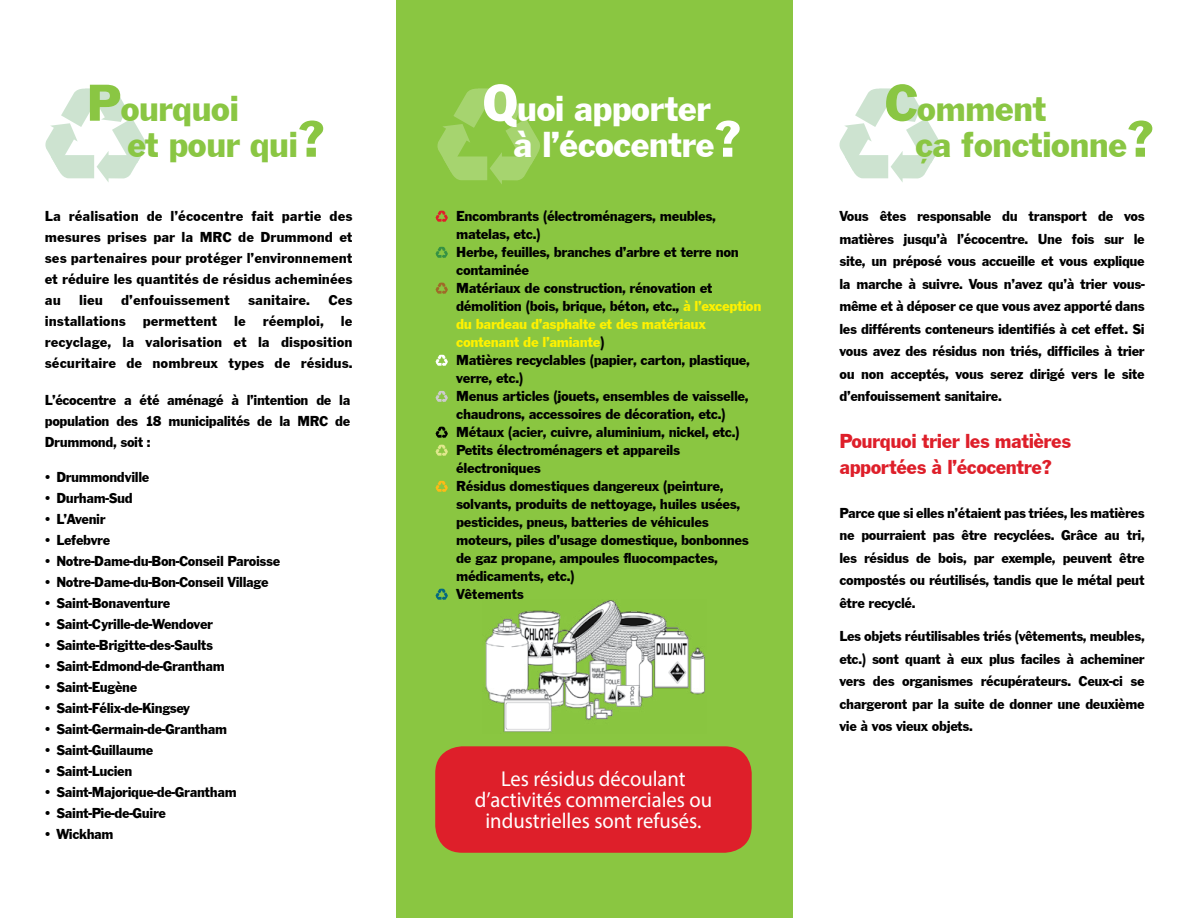
<style>
.page{position:relative;width:1188px;height:918px;background:#fff}
.page>*{position:absolute;margin:0;border:0;box-sizing:border-box;transform-origin:0 0}
.t1{font:37.5px/36px "Franklin Gothic";letter-spacing:-.025em;color:#8ac643}
.t2{font:37.5px/36px "Franklin Gothic";letter-spacing:-.025em;color:#fff}
.t3{font:21.6px/21px "Myriad Pro";color:#fff;text-align:center;scale:.96 1}
.t4{font:21px/26px "Franklin Gothic";letter-spacing:-.025em;color:#de1f2a}
.t5{font:15px/18px "Franklin Gothic";letter-spacing:-.025em;color:#000;text-align:justify}
.s1{font-size:54px}
.s2{color:#fff200}
</style>
<div class="page">
<svg style="left:45px;top:88px;width:101px;height:94px"></svg>
<div style="left:396px;top:0;width:396px;height:918px;background:#8ac641"></div>
<svg style="left:839px;top:88px;width:101px;height:94px"></svg>
<svg style="left:437px;top:88px;width:103px;height:96px"></svg>
<svg style="left:436px;top:481px;width:12px;height:11px"></svg>
<svg style="left:436px;top:427px;width:12px;height:11px"></svg>
<svg style="left:436px;top:283px;width:12px;height:11px"></svg>
<svg style="left:436px;top:355px;width:12px;height:11px"></svg>
<svg style="left:436px;top:247px;width:12px;height:11px"></svg>
<svg style="left:436px;top:589px;width:12px;height:11px"></svg>
<svg style="left:436px;top:391px;width:12px;height:11px"></svg>
<svg style="left:436px;top:211px;width:12px;height:11px"></svg>
<img style="left:485px;top:600px;width:220px;height:132px">
<div style="left:435px;top:746px;width:317px;height:107px;background:#de1f2a;border-radius:27px"></div>
<svg style="left:436px;top:445px;width:12px;height:11px"></svg>
<h1 class="t2" style="left:513px;top:90px;width:230px;text-indent:-31px"><span class="s1">Q</span>uoi apporter<br>à l’écocentre<span class="s1">?</span></h1>
<h1 class="t1" style="left:127px;top:90px;width:199px;text-indent:-41px"><span class="s1">P</span>ourquoi<br>et pour qui<span class="s1">?</span></h1>
<h1 class="t1" style="left:915px;top:90px;width:241px;text-indent:-31px"><span class="s1">C</span>omment<br>ça fonctionne<span class="s1">?</span></h1>
<p class="t5" style="left:45px;top:206px;width:309px;line-height:21px">La réalisation de l’écocentre fait partie des mesures prises par la MRC de Drummond et ses partenaires pour protéger l’environnement et réduire les quantités de résidus acheminées au lieu d’enfouissement sanitaire. Ces installations permettent le réemploi, le recyclage, la valorisation et la disposition sécuritaire de nombreux types de résidus.</p>
<p class="t5" style="left:45px;top:389px;width:307px;line-height:21px">L’écocentre a été aménagé à l’intention de la population des 18 municipalités de la MRC de Drummond, soit :</p>
<p class="t5" style="left:43px;top:468px;width:108px">• Drummondville</p>
<p class="t5" style="left:43px;top:489px;width:91px">• Durham-Sud</p>
<p class="t5" style="left:43px;top:510px;width:64px">• L’Avenir</p>
<p class="t5" style="left:43px;top:531px;width:69px">• Lefebvre</p>
<p class="t5" style="left:43px;top:552px;width:239px">• Notre-Dame-du-Bon-Conseil Paroisse</p>
<p class="t5" style="left:43px;top:573px;width:227px">• Notre-Dame-du-Bon-Conseil Village</p>
<p class="t5" style="left:43px;top:594px;width:129px">• Saint-Bonaventure</p>
<p class="t5" style="left:43px;top:615px;width:172px">• Saint-Cyrille-de-Wendover</p>
<p class="t5" style="left:43px;top:636px;width:172px">• Sainte-Brigitte-des-Saults</p>
<p class="t5" style="left:43px;top:657px;width:183px">• Saint-Edmond-de-Grantham</p>
<p class="t5" style="left:43px;top:678px;width:96px">• Saint-Eugène</p>
<p class="t5" style="left:43px;top:699px;width:149px">• Saint-Félix-de-Kingsey</p>
<p class="t5" style="left:43px;top:720px;width:186px">• Saint-Germain-de-Grantham</p>
<p class="t5" style="left:43px;top:741px;width:112px">• Saint-Guillaume</p>
<p class="t5" style="left:43px;top:762px;width:91px">• Saint-Lucien</p>
<p class="t5" style="left:43px;top:783px;width:195px">• Saint-Majorique-de-Grantham</p>
<p class="t5" style="left:43px;top:804px;width:125px">• Saint-Pie-de-Guire</p>
<p class="t5" style="left:43px;top:825px;width:72px">• Wickham</p>
<p class="t5" style="left:456px;top:207px;width:307px;text-align:left">Encombrants (électroménagers, meubles, matelas, etc.)<br>Herbe, feuilles, branches d’arbre et terre non contaminée<br>Matériaux de construction, rénovation et démolition (bois, brique, béton, etc., <span class="s2">à l’exception du bardeau d’asphalte et des matériaux contenant de l’amiante</span>)<br>Matières recyclables (papier, carton, plastique, verre, etc.)<br>Menus articles (jouets, ensembles de vaisselle, chaudrons, accessoires de décoration, etc.)<br>Métaux (acier, cuivre, aluminium, nickel, etc.)<br>Petits électroménagers et appareils électroniques<br>Résidus domestiques dangereux (peinture, solvants, produits de nettoyage, huiles usées, pesticides, pneus, batteries de véhicules moteurs, piles d’usage domestique, bonbonnes de gaz propane, ampoules fluocompactes, médicaments, etc.)<br>Vêtements</p>
<h2 class="t3" style="left:475px;top:768px;width:249px">Les résidus découlant d’activités commerciales ou industrielles sont refusés.</h2>
<p class="t5" style="left:839px;top:205px;width:307px;line-height:22.5px">Vous êtes responsable du transport de vos matières jusqu’à l’écocentre. Une fois sur le site, un préposé vous accueille et vous explique la marche à suivre. Vous n’avez qu’à trier vous&shy;même et à déposer ce que vous avez apporté dans les différents conteneurs identifiés à cet effet. Si vous avez des résidus non triés, difficiles à trier ou non acceptés, vous serez dirigé vers le site d’enfouissement sanitaire.</p>
<h3 class="t4" style="left:839px;top:428px;width:233px">Pourquoi trier les matières apportées à l’écocentre?</h3>
<p class="t5" style="left:839px;top:501px;width:307px;line-height:22.5px">Parce que si elles n’étaient pas triées, les matières ne pourraient pas être recyclées. Grâce au tri, les résidus de bois, par exemple, peuvent être compostés ou réutilisés, tandis que le métal peut être recyclé.</p>
<p class="t5" style="left:839px;top:625px;width:307px;line-height:22.5px">Les objets réutilisables triés (vêtements, meubles, etc.) sont quant à eux plus faciles à acheminer vers des organismes récupérateurs. Ceux-ci se chargeront par la suite de donner une deuxième vie à vos vieux objets.</p>
</div>
